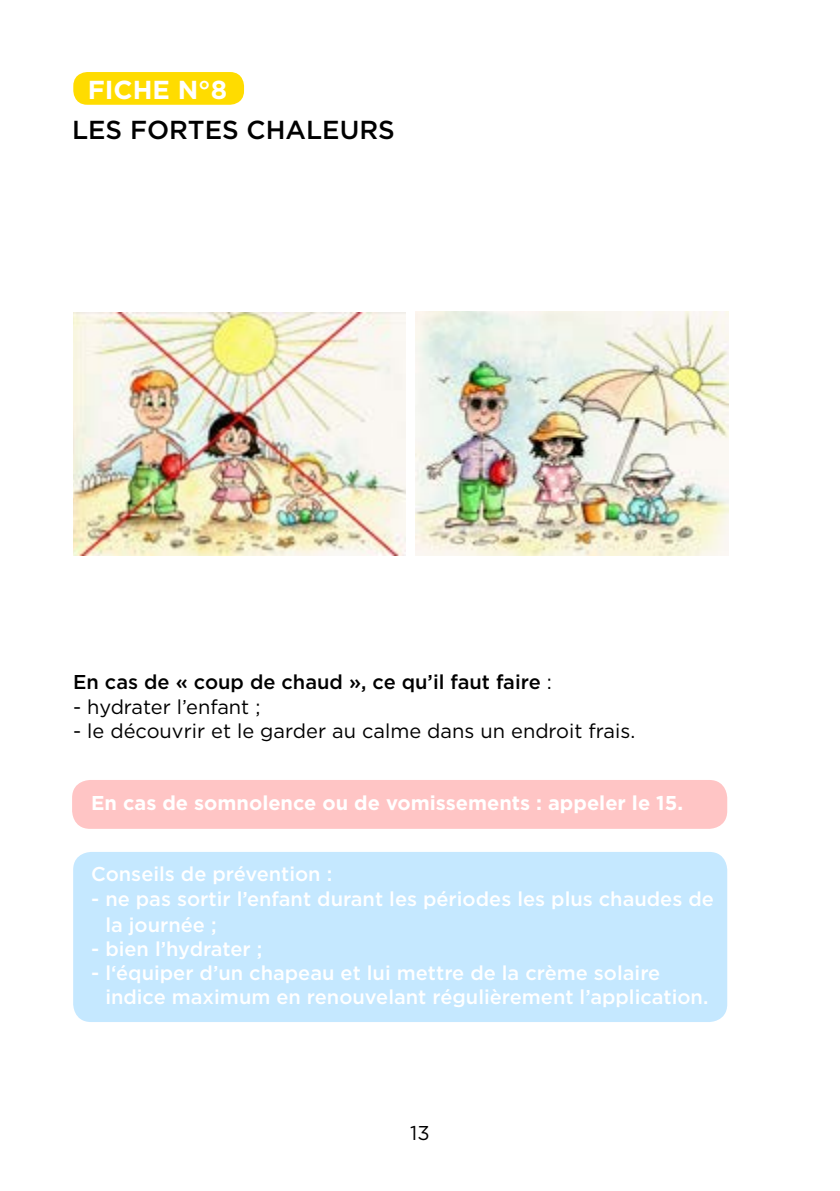
<style>
.page{position:relative;width:840px;height:1191px;background:#fff}
.page>*{position:absolute;margin:0;border:0;box-sizing:border-box;transform-origin:0 0}
.t1{font:500 26px "Gotham";color:#000}
.t2{font:700 26px "Gotham";color:#fff}
.t3{font:500 20px/25.6px "Gotham";color:#fff}
.t4{font:20px "Gotham";color:#000}
.t5{font:700 20px "Gotham";color:#fff}
.t6{font:500 20px "Gotham";color:#000}
.s1{font-weight:400}
</style>
<div class="page">
<div style="left:73px;top:72px;width:171px;height:33px;background:#ffdc00;border-radius:14px"></div>
<div style="left:72px;top:780px;width:654px;height:49px;background:#ffc5c5;border-radius:18px"></div>
<div style="left:73px;top:852px;width:653px;height:170px;background:#c5e8ff;border-radius:18px"></div>
<img style="left:73px;top:313px;width:332px;height:242px">
<img style="left:415px;top:312px;width:313px;height:243px">
<h1 class="t2" style="left:88px;top:72px;width:141px">FICHE N°8</h1>
<h1 class="t1" style="left:72px;top:113px;width:324px">LES FORTES CHALEURS</h1>
<p class="t6" style="left:73px;top:668px;width:480px">En cas de « coup de chaud », ce qu’il faut faire <span class="s1">:</span></p>
<p class="t4" style="left:73px;top:694px;width:189px">- hydrater l’enfant ;</p>
<p class="t4" style="left:73px;top:718px;width:563px">- le découvrir et le garder au calme dans un endroit frais.</p>
<p class="t5" style="left:91px;top:789px;width:593px">En cas de somnolence ou de vomissements : appeler le 15.</p>
<p class="t3" style="left:91px;top:860px;width:242px">Conseils de prévention :</p>
<p class="t3" style="left:105px;top:886px;width:609px;text-indent:-14px">- ne pas sortir l’enfant durant les périodes les plus chaudes de la journée ;</p>
<p class="t3" style="left:91px;top:935px;width:173px">- bien l’hydrater ;</p>
<p class="t3" style="left:105px;top:960px;width:604px;line-height:24px;text-indent:-14px">- l‘équiper d’un chapeau et lui mettre de la crème solaire indice maximum en renouvelant régulièrement l’application.</p>
<p class="t4" style="left:410px;top:1120px;width:21px">13</p>
</div>
